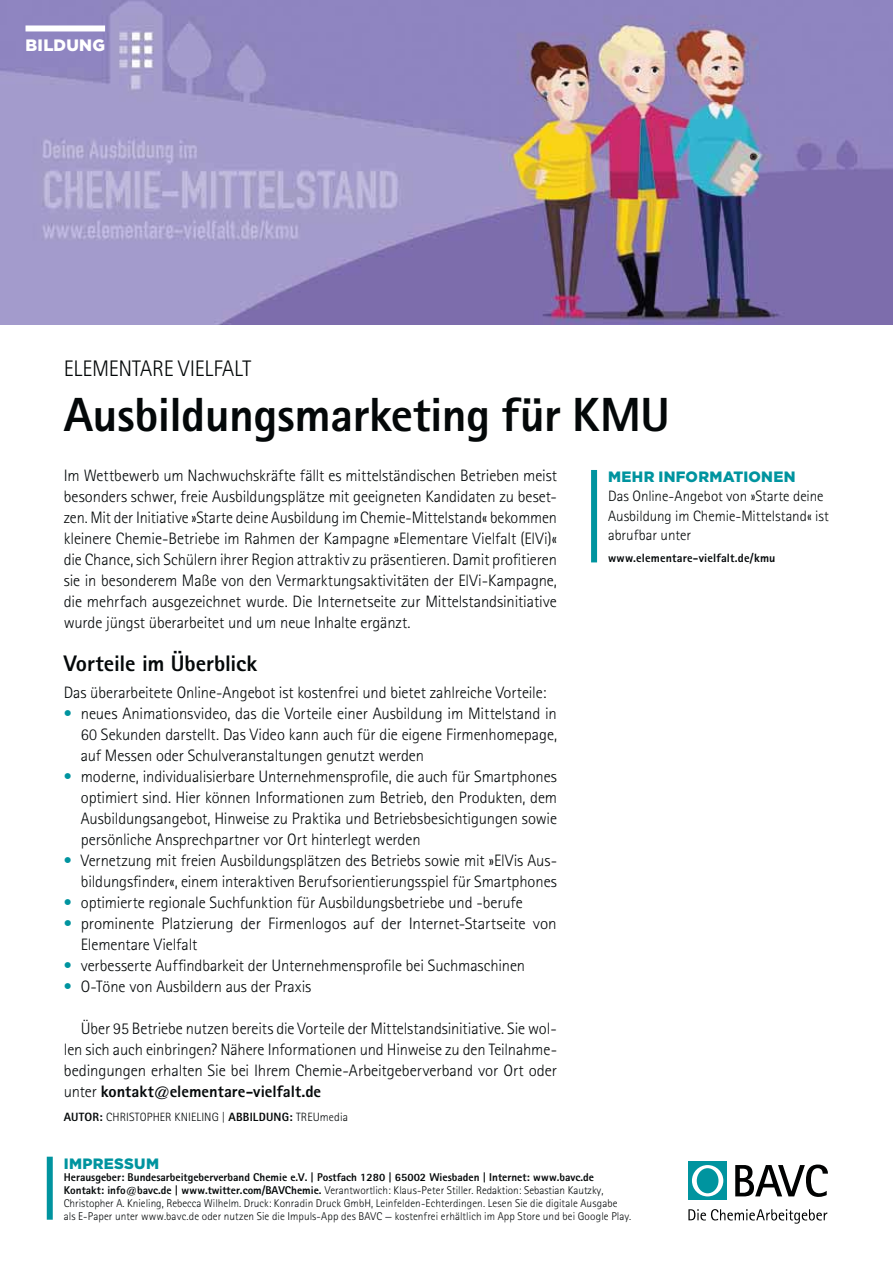
<style>
.page{position:relative;width:893px;height:1263px;background:#fff}
.page>*{position:absolute;margin:0;border:0;box-sizing:border-box;transform-origin:0 0}
.t1{font:800 48px "Rotis Sans Serif Std";letter-spacing:-.01em;color:#040809}
.t2{font:800 22.5px "Rotis Sans Serif Std";letter-spacing:-.01em;color:#040809}
.t3{font:300 22.5px "Rotis Sans Serif Std";letter-spacing:-.015em;color:#040809}
.t4{font:300 16.5px/21px "Rotis Sans Serif Std";letter-spacing:-.005em;color:#040809;text-align:justify}
.t5{font:900 16.5px "Gotham";letter-spacing:.015em;color:#fff}
.t6{font:300 15px/19.5px "Rotis Sans Serif Std";color:#040809}
.t7{font:900 15px "Gotham";letter-spacing:.025em;color:#00949f}
.t8{font:300 12px "Rotis Sans Serif Std";letter-spacing:.005em;color:#040809}
.t9{font:800 12px "Rotis Sans Serif Std";letter-spacing:.01em;color:#040809}
.t10{font:300 11.25px/12.8px "Rotis Sans Serif Std";letter-spacing:.005em;color:#040809}
.s1{font-weight:800}
</style>
<div class="page">
<img style="left:0;top:0;width:893px;height:324px">
<svg style="left:735px;top:1164px;width:93px;height:33px"></svg>
<svg style="left:688px;top:1209px;width:139px;height:15px"></svg>
<div style="left:688px;top:1161px;width:39px;height:39px;background:#00949f"></div>
<svg style="left:692px;top:1165px;width:31px;height:31px"></svg>
<div style="left:47px;top:1157px;width:6px;height:63px;background:#00949f"></div>
<div style="left:26px;top:25px;width:79px;height:6px;background:#fff"></div>
<div style="left:591px;top:470px;width:6px;height:92px;background:#00949f"></div>
<p class="t5" style="left:26px;top:39px;width:81px">BILDUNG</p>
<h2 class="t3" style="left:64px;top:360px;width:189px">ELEMENTARE VIELFALT</h2>
<h1 class="t1" style="left:64px;top:397px;width:608px">Ausbildungsmarketing für KMU</h1>
<p class="t4" style="left:64px;top:467px;width:495px">Im Wettbewerb um Nachwuchskräfte fällt es mittelständischen Betrieben meist besonders schwer, freie Ausbildungsplätze mit geeigneten Kandidaten zu beset&shy;zen. Mit der Initiative »Starte deine Ausbildung im Chemie-Mittelstand« bekommen kleinere Chemie-Betriebe im Rahmen der Kampagne »Elementare Vielfalt (ElVi)« die Chance, sich Schülern ihrer Region attraktiv zu präsentieren. Damit profitieren sie in besonderem Maße von den Vermarktungsaktivitäten der ElVi-Kampagne, die mehrfach ausgezeichnet wurde. Die Internetseite zur Mittelstandsinitiative wurde jüngst überarbeitet und um neue Inhalte ergänzt.</p>
<h2 class="t2" style="left:64px;top:655px;width:195px">Vorteile im Überblick</h2>
<p class="t4" style="left:81px;top:684px;width:478px;text-align:left;text-indent:-17px">Das überarbeitete Online-Angebot ist kostenfrei und bietet zahlreiche Vorteile: neues Animationsvideo, das die Vorteile einer Ausbildung im Mittelstand in 60 Sekunden darstellt. Das Video kann auch für die eigene Firmenhomepage, auf Messen oder Schulveranstaltungen genutzt werden<br>moderne, individualisierbare Unternehmensprofile, die auch für Smartphones optimiert sind. Hier können Informationen zum Betrieb, den Produkten, dem Ausbildungsangebot, Hinweise zu Praktika und Betriebsbesichtigungen sowie persönliche Ansprechpartner vor Ort hinterlegt werden<br>Vernetzung mit freien Ausbildungsplätzen des Betriebs sowie mit »ElVis Aus&shy;bildungsfinder«, einem interaktiven Berufsorientierungsspiel für Smartphones optimierte regionale Suchfunktion für Ausbildungsbetriebe und -berufe prominente Platzierung der Firmenlogos auf der Internet-Startseite von Elementare Vielfalt<br>verbesserte Auffindbarkeit der Unternehmensprofile bei Suchmaschinen O-Töne von Ausbildern aus der Praxis</p>
<p class="t4" style="left:64px;top:1020px;width:495px;text-indent:17px">Über 95 Betriebe nutzen bereits die Vorteile der Mittelstandsinitiative. Sie wol&shy;len sich auch einbringen? Nähere Informationen und Hinweise zu den Teilnahme&shy;bedingungen erhalten Sie bei Ihrem Chemie-Arbeitgeberverband vor Ort oder unter <span class="s1">kontakt@elementare-vielfalt.de</span></p>
<p class="t8" style="left:64px;top:1112px;width:286px"><span class="s1">AUTOR:</span> CHRISTOPHER KNIELING | <span class="s1">ABBILDUNG:</span> TREUmedia</p>
<p class="t7" style="left:608px;top:471px;width:189px">MEHR INFORMATIONEN</p>
<p class="t6" style="left:608px;top:488px;width:222px">Das Online-Angebot von »Starte deine<br>Ausbildung im Chemie-Mittelstand« ist abrufbar unter</p>
<p class="t9" style="left:608px;top:554px;width:169px">www.elementare-vielfalt.de/kmu</p>
<p class="t7" style="left:64px;top:1158px;width:97px">IMPRESSUM</p>
<p class="t10" style="left:64px;top:1172px;width:569px"><span class="s1">Herausgeber: Bundesarbeitgeberverband Chemie e.V. | Postfach 1280 | 65002 Wiesbaden | Internet: www.bavc.de Kontakt: info@bavc.de | www.twitter.com/BAVChemie.</span> Verantwortlich: Klaus-Peter Stiller. Redaktion: Sebastian Kautzky, Christopher A. Knieling, Rebecca Wilhelm. Druck: Konradin Druck GmbH, Leinfelden-Echterdingen. Lesen Sie die digitale Ausgabe als E-Paper unter www.bavc.de oder nutzen Sie die Impuls-App des BAVC — kostenfrei erhältlich im App Store und bei Google Play.</p>
</div>
